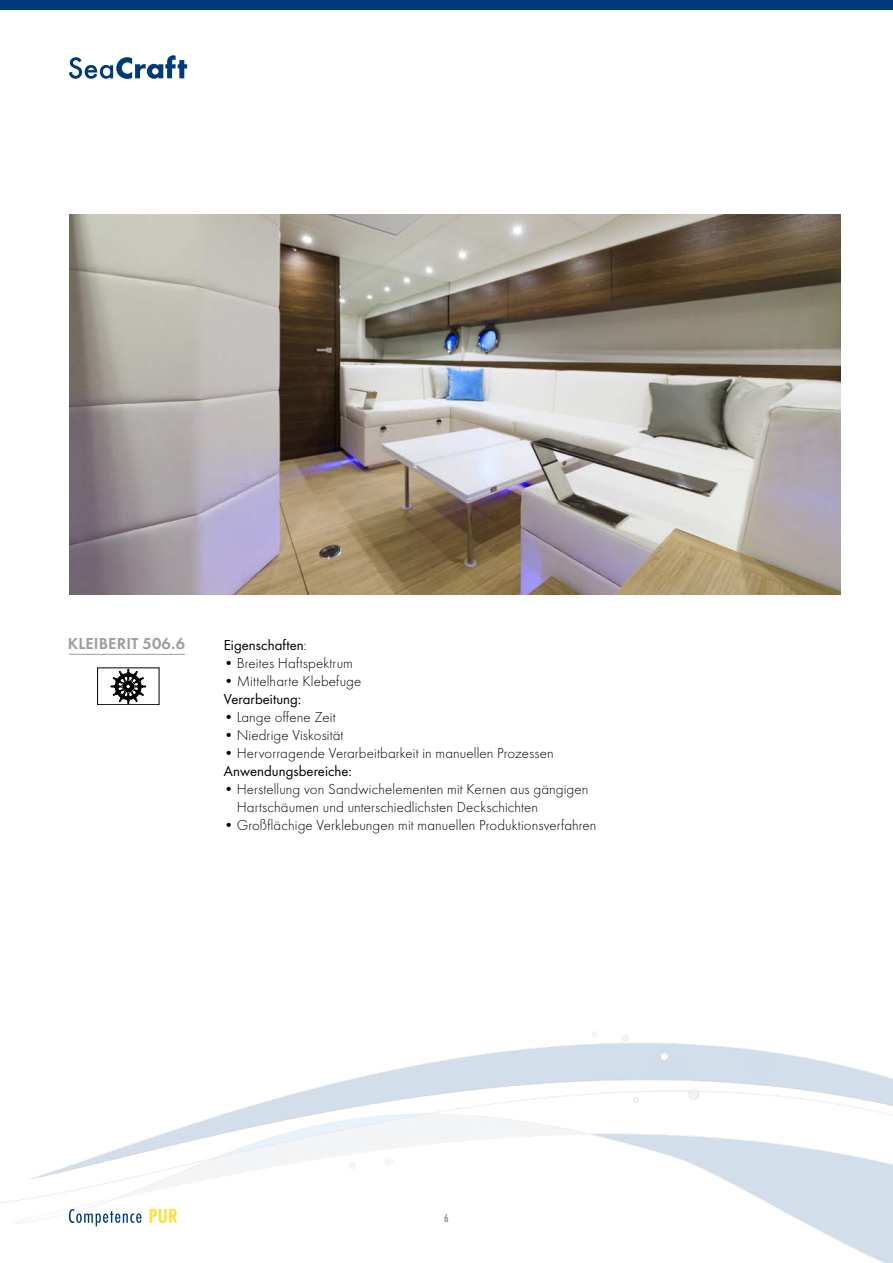
<style>
.page{position:relative;width:893px;height:1263px;background:#fff}
.page>*{position:absolute;margin:0;border:0;box-sizing:border-box;transform-origin:0 0}
.t1{font:16.5px "Futura Dem";letter-spacing:.005em;color:#9d9d9c}
.t2{font:300 15px/18px "Futura";letter-spacing:.005em;color:#000}
.t3{font:15px "Futura Boo";letter-spacing:.005em;color:#000}
.t4{font:500 12px "Futura Con";color:#878787}
.s1{font-family:"Futura";font-weight:300}
</style>
<div class="page">
<img style="left:0;top:1031px;width:893px;height:232px">
<svg style="left:69px;top:1209px;width:72px;height:17px"></svg>
<svg style="left:150px;top:1209px;width:27px;height:14px"></svg>
<svg style="left:69px;top:55px;width:118px;height:24px"></svg>
<hr style="left:69px;top:654px;width:116px;height:1px;background:#9d9d9c">
<div style="left:97px;top:667px;width:62px;height:38px;border:1px solid #000"></div>
<svg style="left:111px;top:669px;width:35px;height:35px"></svg>
<img style="left:69px;top:214px;width:771px;height:380px">
<div style="left:0;top:0;width:893px;height:10px;background:#003a78"></div>
<p class="t1" style="left:68px;top:631px;width:119px">KLEIBERIT 506.6</p>
<p class="t3" style="left:224px;top:636px;width:84px">Eigenschaften<span class="s1">:</span></p>
<p class="t2" style="left:224px;top:654px;width:131px">• Breites Haftspektrum</p>
<p class="t2" style="left:224px;top:672px;width:139px">• Mittelharte Klebefuge</p>
<p class="t3" style="left:224px;top:690px;width:79px">Verarbeitung:</p>
<p class="t2" style="left:224px;top:708px;width:113px">• Lange offene Zeit</p>
<p class="t2" style="left:224px;top:726px;width:121px">• Niedrige Viskosität</p>
<p class="t2" style="left:224px;top:744px;width:331px">• Hervorragende Verarbeitbarkeit in manuellen Prozessen</p>
<p class="t3" style="left:224px;top:762px;width:129px">Anwendungsbereiche:</p>
<p class="t2" style="left:237px;top:780px;width:353px;text-indent:-13px">• Herstellung von Sandwichelementen mit Kernen aus gängigen<br>Hartschäumen und unterschiedlichsten Deckschichten</p>
<p class="t2" style="left:224px;top:816px;width:374px">• Großflächige Verklebungen mit manuellen Produktionsverfahren</p>
<p class="t4" style="left:444px;top:1211px;width:6px">6</p>
</div>
